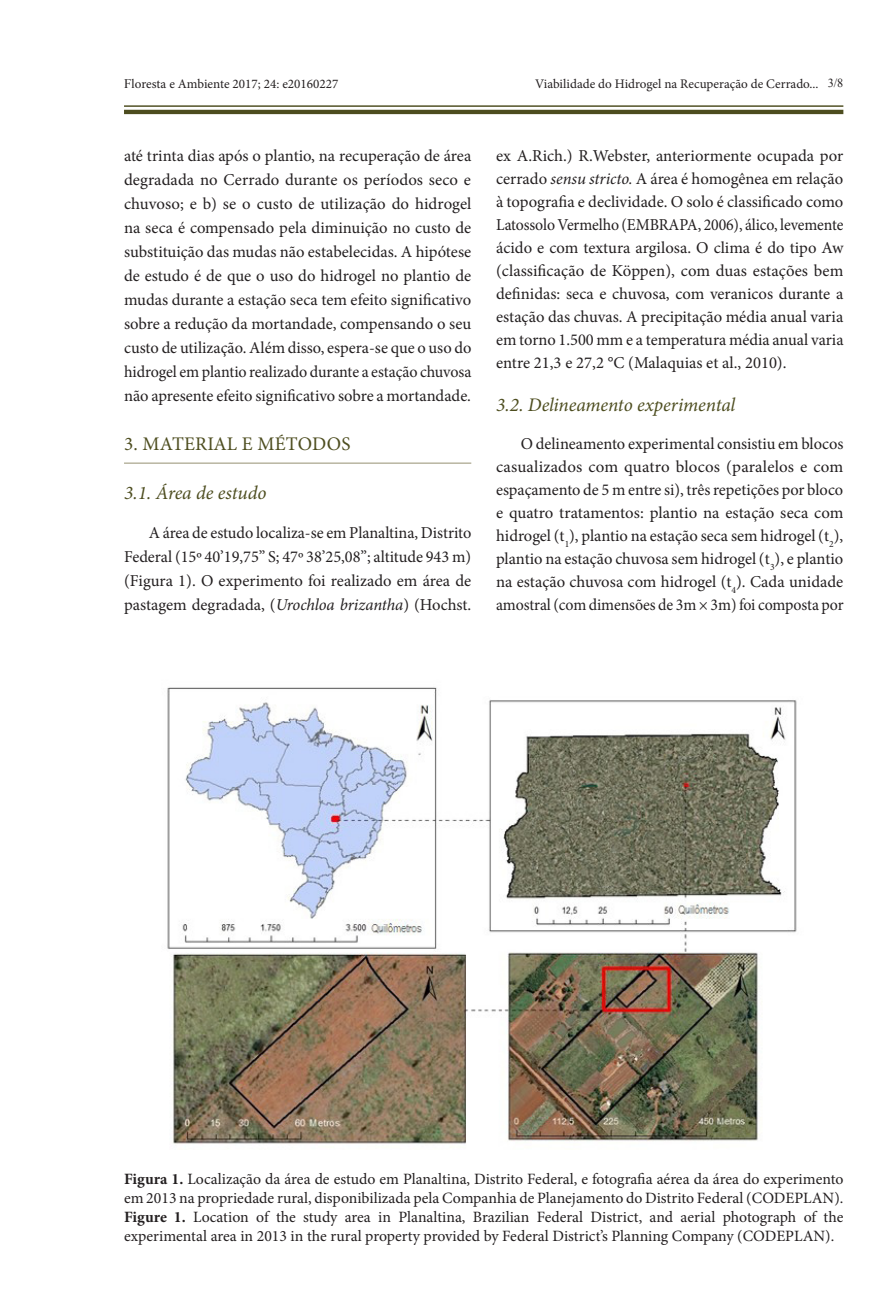
<style>
.page{position:relative;width:893px;height:1315px;background:#fff}
.page>*{position:absolute;margin:0;border:0;box-sizing:border-box;transform-origin:0 0}
.Heading2{font:italic 19.25px "Minion Pro";letter-spacing:-.005em;color:#4d4d1f}
.Heading1{font:19.25px "Minion Pro";letter-spacing:.01em;color:#4d4d1f}
.Heading2Alt{font:italic 19.25px "Minion Pro";letter-spacing:-.01em;color:#4d4d1f}
.Paragraph{font:16.62px/23.1px "Minion Pro";color:#231f20;text-align:justify}
.FigureCaption{font:15.75px/18.9px "Minion Pro";color:#231f20}
.FigureCaption-Trans1{font:15.75px/18.9px "Minion Pro";color:#231f20}
.HeaderMasterB{font:13.12px "Minion Pro";color:#231f20}
.PageNumber{font:12.25px "Times New Roman";color:#231f20}
.s1{font-family:"Times New Roman"}
.s2{font-style:italic}
.s3{font-weight:700}
</style>
<div class="page">
<hr style="left:124px;top:110px;width:719px;height:4px;background:#4d4d1f">
<hr style="left:124px;top:105px;width:719px;height:2px;background:#4d4d1f">
<hr style="left:124px;top:463px;width:347px;height:1px;background:#959172">
<img style="left:167px;top:687px;width:630px;height:457px">
<p class="HeaderMasterB" style="left:124px;top:75px;width:216px"><span class="s1">Fl</span>oresta e Ambiente 2017; 24: e20160227</p>
<p class="HeaderMasterB" style="left:535px;top:75px;width:285px">Viabilidade do Hidrogel na Recuperação de Cerrado...</p>
<p class="PageNumber" style="left:828px;top:75px;width:17px">3/8</p>
<p class="Paragraph" style="left:124px;top:144px;width:349px;line-height:24px">até trinta dias após o plantio, na recuperação de área degradada no Cerrado durante os períodos seco e chuvoso; e b) se o custo de utilização do hidrogel na seca é compensado pela diminuição no custo de substituição das mudas não estabelecidas. A hipótese de estudo é de que o uso do hidrogel no plantio de mudas durante a estação seca tem efeito significativo sobre a redução da mortandade, compensando o seu custo de utilização. Além disso, espera-se que o uso do hidrogel em plantio realizado durante a estação chuvosa não apresente efeito significativo sobre a mortandade.</p>
<p class="Heading1" style="left:124px;top:431px;width:228px">3. MATERIAL E MÉTODOS</p>
<p class="Heading2Alt" style="left:124px;top:480px;width:144px">3.1. Área de estudo</p>
<p class="Paragraph" style="left:124px;top:521px;width:349px;line-height:24px;text-indent:25px">A área de estudo localiza-se em Planaltina, Distrito Federal (15º 40’19,75” S; 47º 38’25,08”; altitude 943 m) (Figura 1). O experimento foi realizado em área de pastagem degradada, (<span class="s2">Urochloa brizantha</span>) (Hochst.</p>
<p class="Paragraph" style="left:496px;top:144px;width:349px">ex A.Rich.) R.Webster, anteriormente ocupada por cerrado <span class="s2">sensu stricto.</span> A área é homogênea em relação à topografia e declividade. O solo é classificado como Latossolo Vermelho (EMBRAPA, 2006), álico, levemente ácido e com textura argilosa. O clima é do tipo Aw (classificação de Köppen), com duas estações bem definidas: seca e chuvosa, com veranicos durante a estação das chuvas. A precipitação média anual varia em torno 1.500 mm e a temperatura média anual varia entre 21,3 e 27,2 °C (Malaquias et al., 2010).</p>
<p class="Heading2" style="left:496px;top:392px;width:241px">3.2. Delineamento experimental</p>
<p class="Paragraph" style="left:496px;top:432px;width:349px;text-indent:25px">O delineamento experimental consistiu em blocos casualizados com quatro blocos (paralelos e com espaçamento de 5 m entre si), três repetições por bloco e quatro tratamentos: plantio na estação seca com hidrogel (t<sub>1</sub>), plantio na estação seca sem hidrogel (t<sub>2</sub>), plantio na estação chuvosa sem hidrogel (t<sub>3</sub>), e plantio na estação chuvosa com hidrogel (t<sub>4</sub>). Cada unidade amostral (com dimensões de 3m × 3m) foi composta por</p>
<p class="FigureCaption" style="left:124px;top:1169px;width:721px"><span class="s3">Figura 1.</span> Localização da área de estudo em Planaltina, Distrito Federal, e fotografia aérea da área do experimento em 2013 na propriedade rural, disponibilizada pela Companhia de Planejamento do Distrito Federal (CODEPLAN).</p>
<p class="FigureCaption-Trans1" style="left:124px;top:1207px;width:721px"><span class="s3">Figure 1.</span> Location of the study area in Planaltina, Brazilian Federal District, and aerial photograph of the experimental area in 2013 in the rural property provided by Federal District’s Planning Company (CODEPLAN).</p>
</div>
